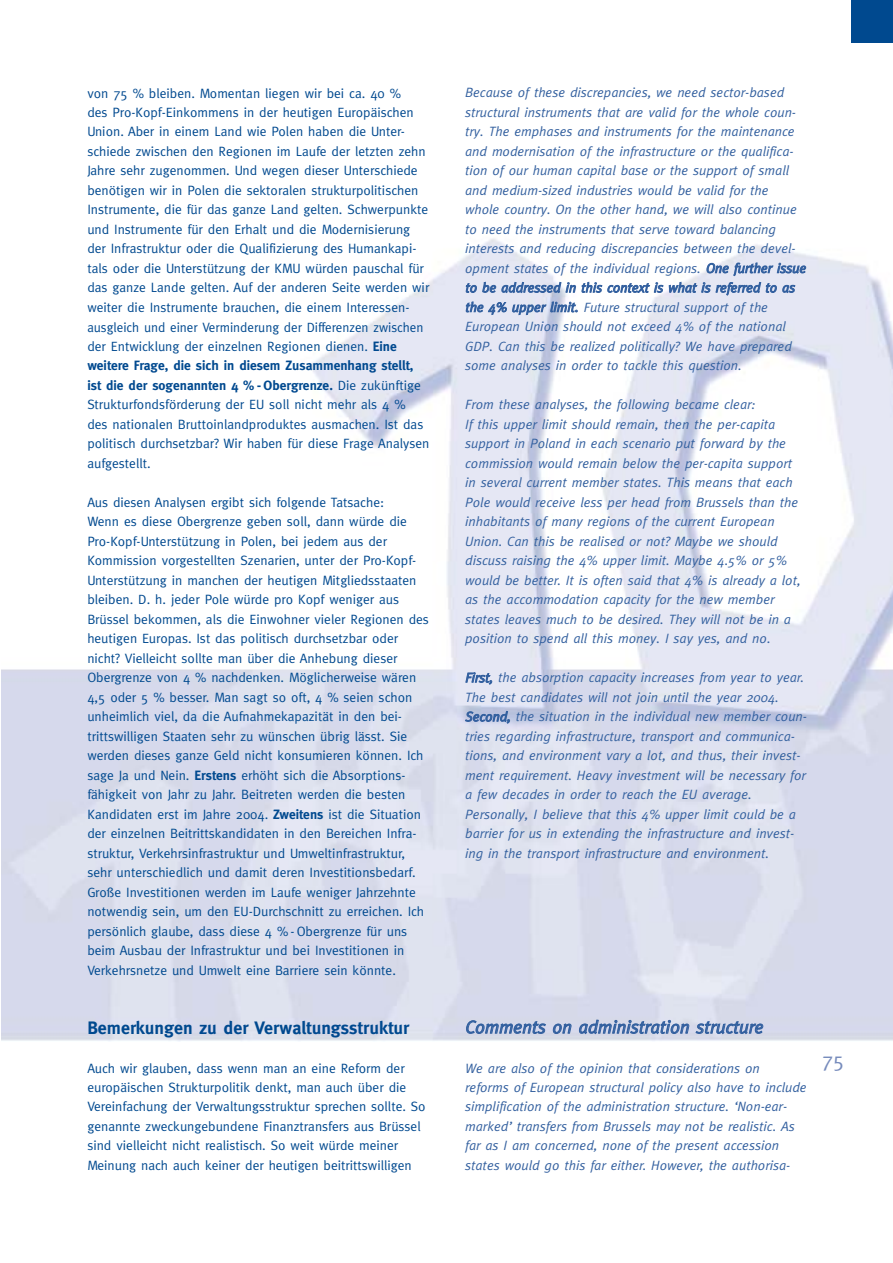
<style>
.page{position:relative;width:893px;height:1263px;background:#fff}
.page>*{position:absolute;margin:0;border:0;box-sizing:border-box;transform-origin:0 0}
.t1{font:21px "Meta";color:#768bbc}
.t2{font:700 18px "Meta";color:#00498f}
.t3{font:italic 18px "Meta";color:#33609f}
.t4{font:13.5px/19.5px "Meta";color:#00498f}
.t5{font:italic 13.5px/19.5px "Meta";color:#33609f}
.s1{font-weight:700}
</style>
<div class="page">
<div style="left:851px;top:0;width:41px;height:43px;background:#00498f"></div>
<img style="left:1px;top:238px;width:891px;height:804px">
<p class="t4" style="left:87px;top:84px;width:343px">von 75 % bleiben. Momentan liegen wir bei ca. 40 %<br>des Pro-Kopf-Einkommens in der heutigen Europäischen Union. Aber in einem Land wie Polen haben die Unter&shy;schiede zwischen den Regionen im Laufe der letzten zehn Jahre sehr zugenommen. Und wegen dieser Unterschiede benötigen wir in Polen die sektoralen strukturpolitischen Instrumente, die für das ganze Land gelten. Schwerpunkte und Instrumente für den Erhalt und die Modernisierung der Infrastruktur oder die Qualifizierung des Humankapi&shy;tals oder die Unterstützung der KMU würden pauschal für das ganze Lande gelten. Auf der anderen Seite werden wir weiter die Instrumente brauchen, die einem Interessen&shy;ausgleich und einer Verminderung der Differenzen zwischen der Entwicklung der einzelnen Regionen dienen. <span class="s1">Eine weitere Frage, die sich in diesem Zusammenhang stellt, ist die der sogenannten 4 % - Obergrenze.</span> Die zukünftige Strukturfondsförderung der EU soll nicht mehr als 4 %<br>des nationalen Bruttoinlandproduktes ausmachen. Ist das politisch durchsetzbar? Wir haben für diese Frage Analysen aufgestellt.</p>
<p class="t4" style="left:87px;top:494px;width:343px">Aus diesen Analysen ergibt sich folgende Tatsache:<br>Wenn es diese Obergrenze geben soll, dann würde die Pro-Kopf-Unterstützung in Polen, bei jedem aus der Kommission vorgestellten Szenarien, unter der Pro-Kopf-Unterstützung in manchen der heutigen Mitgliedsstaaten bleiben. D. h. jeder Pole würde pro Kopf weniger aus Brüssel bekommen, als die Einwohner vieler Regionen des heutigen Europas. Ist das politisch durchsetzbar oder nicht? Vielleicht sollte man über die Anhebung dieser Obergrenze von 4 % nachdenken. Möglicherweise wären 4,5 oder 5 % besser. Man sagt so oft, 4 % seien schon unheimlich viel, da die Aufnahmekapazität in den bei&shy;trittswilligen Staaten sehr zu wünschen übrig lässt. Sie werden dieses ganze Geld nicht konsumieren können. Ich sage Ja und Nein. <span class="s1">Erstens</span> erhöht sich die Absorptions&shy;fähigkeit von Jahr zu Jahr. Beitreten werden die besten Kandidaten erst im Jahre 2004. <span class="s1">Zweitens</span> ist die Situation der einzelnen Beitrittskandidaten in den Bereichen Infra&shy;struktur, Verkehrsinfrastruktur und Umweltinfrastruktur, sehr unterschiedlich und damit deren Investitionsbedarf.<br>Große Investitionen werden im Laufe weniger Jahrzehnte notwendig sein, um den EU-Durchschnitt zu erreichen. Ich persönlich glaube, dass diese 4 % - Obergrenze für uns beim Ausbau der Infrastruktur und bei Investitionen in Verkehrsnetze und Umwelt eine Barriere sein könnte.</p>
<h2 class="t2" style="left:87px;top:1020px;width:323px">Bemerkungen zu der Verwaltungsstruktur</h2>
<p class="t4" style="left:87px;top:1059px;width:340px">Auch wir glauben, dass wenn man an eine Reform der europäischen Strukturpolitik denkt, man auch über die Vereinfachung der Verwaltungsstruktur sprechen sollte. So genannte zweckungebundene Finanztransfers aus Brüssel sind vielleicht nicht realistisch. So weit würde meiner Meinung nach auch keiner der heutigen beitrittswilligen</p>
<p class="t5" style="left:465px;top:84px;width:342px">Because of these discrepancies, we need sector-based structural instruments that are valid for the whole coun&shy;try. The emphases and instruments for the maintenance and modernisation of the infrastructure or the qualifica&shy;tion of our human capital base or the support of small and medium-sized industries would be valid for the<br>whole country. On the other hand, we will also continue to need the instruments that serve toward balancing interests and reducing discrepancies between the devel&shy;opment states of the individual regions. One further issue to be addressed in this context is what is referred to as the 4% upper limit. Future structural support of the European Union should not exceed 4% of the national GDP. Can this be realized politically? We have prepared some analyses in order to tackle this question.</p>
<p class="t5" style="left:465px;top:396px;width:337px">From these analyses, the following became clear:<br>If this upper limit should remain, then the per-capita support in Poland in each scenario put forward by the commission would remain below the per-capita support in several current member states. This means that each Pole would receive less per head from Brussels than the inhabitants of many regions of the current European Union. Can this be realised or not? Maybe we should discuss raising the 4% upper limit. Maybe 4.5% or 5% would be better. It is often said that 4% is already a lot, as the accommodation capacity for the new member states leaves much to be desired. They will not be in a position to spend all this money. I say yes, and no.</p>
<p class="t5" style="left:465px;top:669px;width:343px">First, the absorption capacity increases from year to year.<br>The best candidates will not join until the year 2004.<br>Second, the situation in the individual new member coun&shy;tries regarding infrastructure, transport and communica&shy;tions, and environment vary a lot, and thus, their invest&shy;ment requirement. Heavy investment will be necessary for a few decades in order to reach the EU average.<br>Personally, I believe that this 4% upper limit could be a barrier for us in extending the infrastructure and invest&shy;ing in the transport infrastructure and environment.</p>
<h2 class="t3" style="left:465px;top:1020px;width:299px">Comments on administration structure</h2>
<p class="t5" style="left:465px;top:1059px;width:343px">We are also of the opinion that considerations on<br>reforms of European structural policy also have to include simplification of the administration structure. ‘Non-ear&shy;marked’ transfers from Brussels may not be realistic. As far as I am concerned, none of the present accession states would go this far either. However, the authorisa-</p>
<h1 class="t1" style="left:822px;top:1052px;width:24px">75</h1>
</div>
